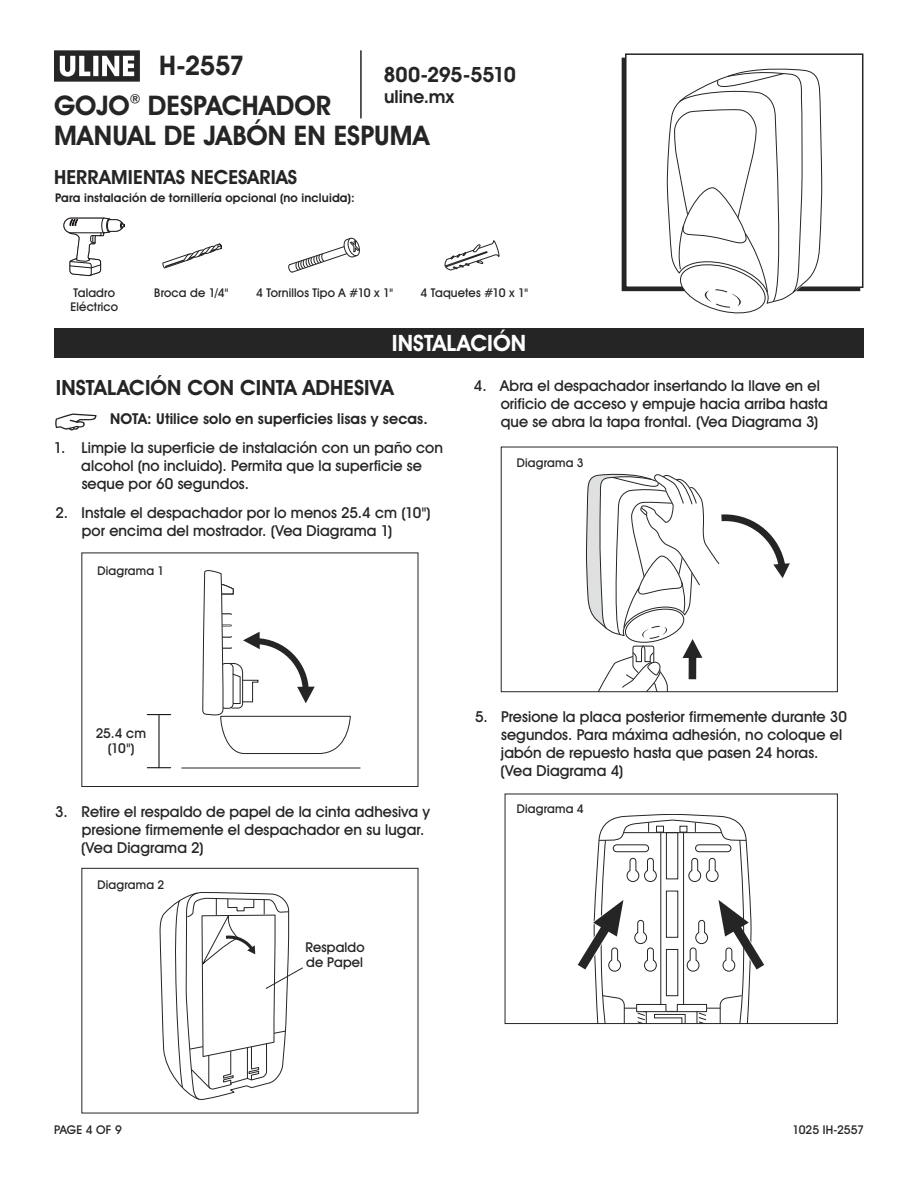
<style>
.page{position:relative;width:918px;height:1188px;background:#fff}
.page>*{position:absolute;margin:0;border:0;box-sizing:border-box;transform-origin:0 0}
.t1{font:700 27px/30px "Uline Two Knine";color:#252525}
.t2{font:700 22.5px "Uline Two Knine";letter-spacing:.005em;color:#fff}
.t3{font:700 21px "Uline Two Knine";color:#252525}
.t4{font:700 21px "Uline Two Knine";letter-spacing:-.02em;color:#252525}
.t5{font:700 19.5px "Uline Two Knine";letter-spacing:.005em;color:#252525}
.t6{font:700 18px "Uline Two Knine";color:#252525}
.t7{font:15px/18px "Uline Two Knine";letter-spacing:.005em;color:#252525}
.t8{font:700 15px "Uline Two Knine";letter-spacing:.005em;color:#252525}
.t9{font:13.5px/15px "Uline Two Knine";letter-spacing:.01em;color:#252525;text-align:center}
.t10{font:12px/14.4px "Uline Two Knine";letter-spacing:.015em;color:#252525}
.t11{font:700 12px "Uline Two Knine";letter-spacing:.015em;color:#252525}
.t12{font:12px "Uline Two Knine";letter-spacing:-.01em;color:#252525}
</style>
<div class="page">
<hr style="left:360px;top:50px;width:2px;height:68px;background:#252525">
<svg style="left:54px;top:50px;width:86px;height:32px"></svg>
<svg style="left:55px;top:414px;width:41px;height:16px"></svg>
<div style="left:54px;top:328px;width:810px;height:30px;background:#252525"></div>
<svg style="left:444px;top:240px;width:55px;height:31px"></svg>
<svg style="left:162px;top:243px;width:60px;height:25px"></svg>
<svg style="left:63px;top:218px;width:62px;height:58px"></svg>
<svg style="left:586px;top:473px;width:204px;height:217px"></svg>
<div style="left:501px;top:447px;width:337px;height:245px;border:1px solid #252525"></div>
<svg style="left:577px;top:814px;width:188px;height:208px"></svg>
<div style="left:505px;top:794px;width:333px;height:230px;border:1px solid #252525"></div>
<hr style="left:181px;top:768px;width:179px;height:1px;background:#252525">
<svg style="left:202px;top:570px;width:149px;height:184px"></svg>
<svg style="left:147px;top:714px;width:24px;height:1px"></svg>
<svg style="left:147px;top:767px;width:24px;height:1px"></svg>
<hr style="left:158px;top:715px;width:2px;height:53px;background:#121313">
<div style="left:625px;top:53px;width:238px;height:235px;border:2px solid #252525"></div>
<svg style="left:666px;top:68px;width:157px;height:245px"></svg>
<svg style="left:160px;top:892px;width:143px;height:208px"></svg>
<svg style="left:288px;top:237px;width:72px;height:36px"></svg>
<h1 class="t1" style="left:159px;top:50px;width:87px">H-2557</h1>
<h3 class="t4" style="left:383px;top:62px;width:134px">800-295-5510</h3>
<p class="t6" style="left:384px;top:86px;width:71px">uline.mx</p>
<h1 class="t1" style="left:54px;top:90px;width:377px">GOJO<sup>®</sup> DESPACHADOR<br>MANUAL DE JABÓN EN ESPUMA</h1>
<h3 class="t5" style="left:54px;top:165px;width:245px">HERRAMIENTAS NECESARIAS</h3>
<p class="t11" style="left:55px;top:191px;width:301px">Para instalación de tornillería opcional (no incluida):</p>
<p class="t10" style="left:71px;top:285px;width:49px">Taladro<br>Eléctrico</p>
<p class="t10" style="left:154px;top:285px;width:76px">Broca de 1/4"</p>
<p class="t10" style="left:256px;top:285px;width:138px">4 Tornillos Tipo A #10 x 1"</p>
<p class="t10" style="left:421px;top:285px;width:109px">4 Taquetes #10 x 1"</p>
<h2 class="t2" style="left:392px;top:330px;width:136px">INSTALACIÓN</h2>
<h3 class="t3" style="left:56px;top:375px;width:339px">INSTALACIÓN CON CINTA ADHESIVA</h3>
<p class="t8" style="left:110px;top:410px;width:319px">NOTA: Utilice solo en superficies lisas y secas.</p>
<p class="t7" style="left:81px;top:439px;width:363px;text-indent:-27px">1. Limpie la superficie de instalación con un paño con alcohol (no incluido). Permita que la superficie se seque por 60 segundos.</p>
<p class="t7" style="left:82px;top:503px;width:351px;text-indent:-26px">2. Instale el despachador por lo menos 25.4 cm (10") por encima del mostrador. (Vea Diagrama 1)</p>
<p class="t10" style="left:98px;top:563px;width:68px">Diagrama 1</p>
<p class="t7" style="left:501px;top:376px;width:329px;text-indent:-27px">4. Abra el despachador insertando la llave en el orificio de acceso y empuje hacia arriba hasta que se abra la tapa frontal. (Vea Diagrama 3)</p>
<p class="t10" style="left:517px;top:455px;width:68px">Diagrama 3</p>
<p class="t9" style="left:96px;top:725px;width:52px">25.4 cm (10")</p>
<p class="t7" style="left:81px;top:802px;width:350px;text-indent:-26px">3. Retire el respaldo de papel de la cinta adhesiva y presione firmemente el despachador en su lugar. (Vea Diagrama 2)</p>
<p class="t10" style="left:98px;top:877px;width:68px">Diagrama 2</p>
<p class="t9" style="left:305px;top:940px;width:61px;text-align:left">Respaldo de Papel</p>
<p class="t7" style="left:501px;top:707px;width:348px;text-indent:-26px">5. Presione la placa posterior firmemente durante 30 segundos. Para máxima adhesión, no coloque el jabón de repuesto hasta que pasen 24 horas. (Vea Diagrama 4)</p>
<p class="t10" style="left:517px;top:802px;width:68px">Diagrama 4</p>
<p class="t10" style="left:54px;top:1122px;width:69px">PAGE 4 OF 9</p>
<p class="t12" style="left:792px;top:1122px;width:73px">1025 IH-2557</p>
</div>
